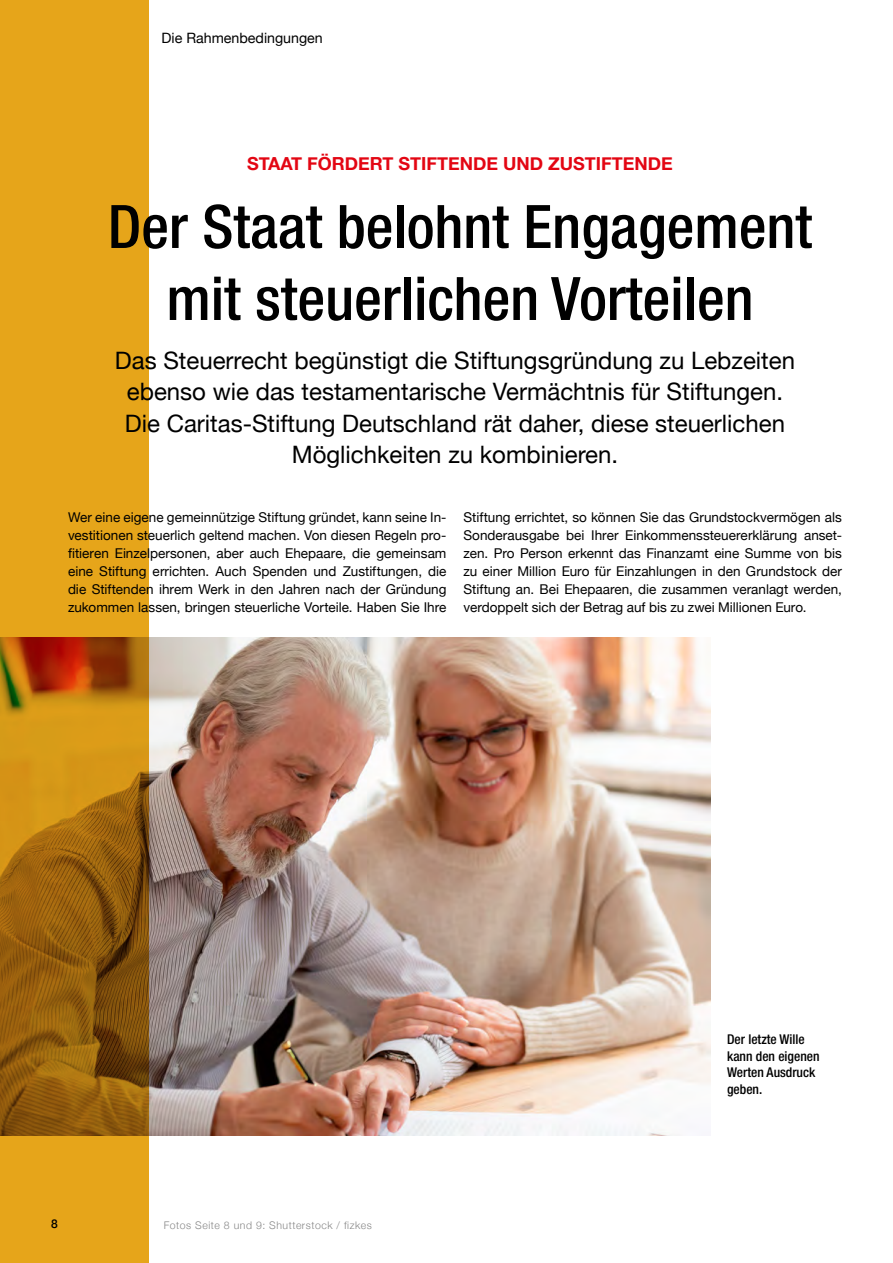
<style>
.page{position:relative;width:893px;height:1263px;background:#fff}
.page>*{position:absolute;margin:0;border:0;box-sizing:border-box;transform-origin:0 0}
.t1{font:500 condensed 60px/72px "Helvetica Neue";color:#000;text-align:center}
.t2{font:24px/31.5px "Helvetica Neue";color:#000;text-align:center}
.t3{font:700 18px "Helvetica Neue";color:#e30613}
.t4{font:14.25px "Helvetica Neue";color:#000}
.t5{font:13.5px/18px "Helvetica Neue";color:#000;text-align:justify}
.t6{font:500 condensed 13.5px/16.5px "Helvetica Neue";color:#000}
.t7{font:500 12px "Helvetica Neue";color:#000}
.t8{font:300 10.5px "Helvetica Neue";letter-spacing:.05em;color:#878787}
</style>
<div class="page">
<img style="left:149px;top:638px;width:561px;height:497px">
<svg style="left:0;top:0;width:149px;height:1263px;background:#ca8b15"></svg>
<p class="t4" style="left:162px;top:28px;width:163px">Die Rahmenbedingungen</p>
<h3 class="t3" style="left:247px;top:149px;width:427px">STAAT FÖRDERT STIFTENDE UND ZUSTIFTENDE</h3>
<h1 class="t1" style="left:108px;top:190px;width:706px">Der Staat belohnt Engagement mit steuerlichen Vorteilen</h1>
<h2 class="t2" style="left:115px;top:346px;width:682px">Das Steuerrecht begünstigt die Stiftungsgründung zu Lebzeiten ebenso wie das testamentarische Vermächtnis für Stiftungen.<br>Die Caritas-Stiftung Deutschland rät daher, diese steuerlichen Möglichkeiten zu kombinieren.</h2>
<p class="t5" style="left:68px;top:509px;width:380px">Wer eine eigene gemeinnützige Stiftung gründet, kann seine In&shy;vestitionen steuerlich geltend machen. Von diesen Regeln pro&shy;fitieren Einzelpersonen, aber auch Ehepaare, die gemeinsam eine Stiftung errichten. Auch Spenden und Zustiftungen, die die Stiftenden ihrem Werk in den Jahren nach der Gründung zukommen lassen, bringen steuerliche Vorteile. Haben Sie Ihre</p>
<p class="t5" style="left:463px;top:509px;width:380px">Stiftung errichtet, so können Sie das Grundstockvermögen als Sonderausgabe bei Ihrer Einkommenssteuererklärung anset&shy;zen. Pro Person erkennt das Finanzamt eine Summe von bis zu einer Million Euro für Einzahlungen in den Grundstock der Stiftung an. Bei Ehepaaren, die zusammen veranlagt werden, verdoppelt sich der Betrag auf bis zu zwei Millionen Euro.</p>
<p class="t7" style="left:51px;top:1214px;width:8px">8</p>
<p class="t8" style="left:164px;top:1216px;width:210px">Fotos Seite 8 und 9: Shutterstock / fizkes</p>
<p class="t6" style="left:727px;top:1031px;width:94px">Der letzte Wille kann den eigenen<br>Werten Ausdruck geben.</p>
</div>
